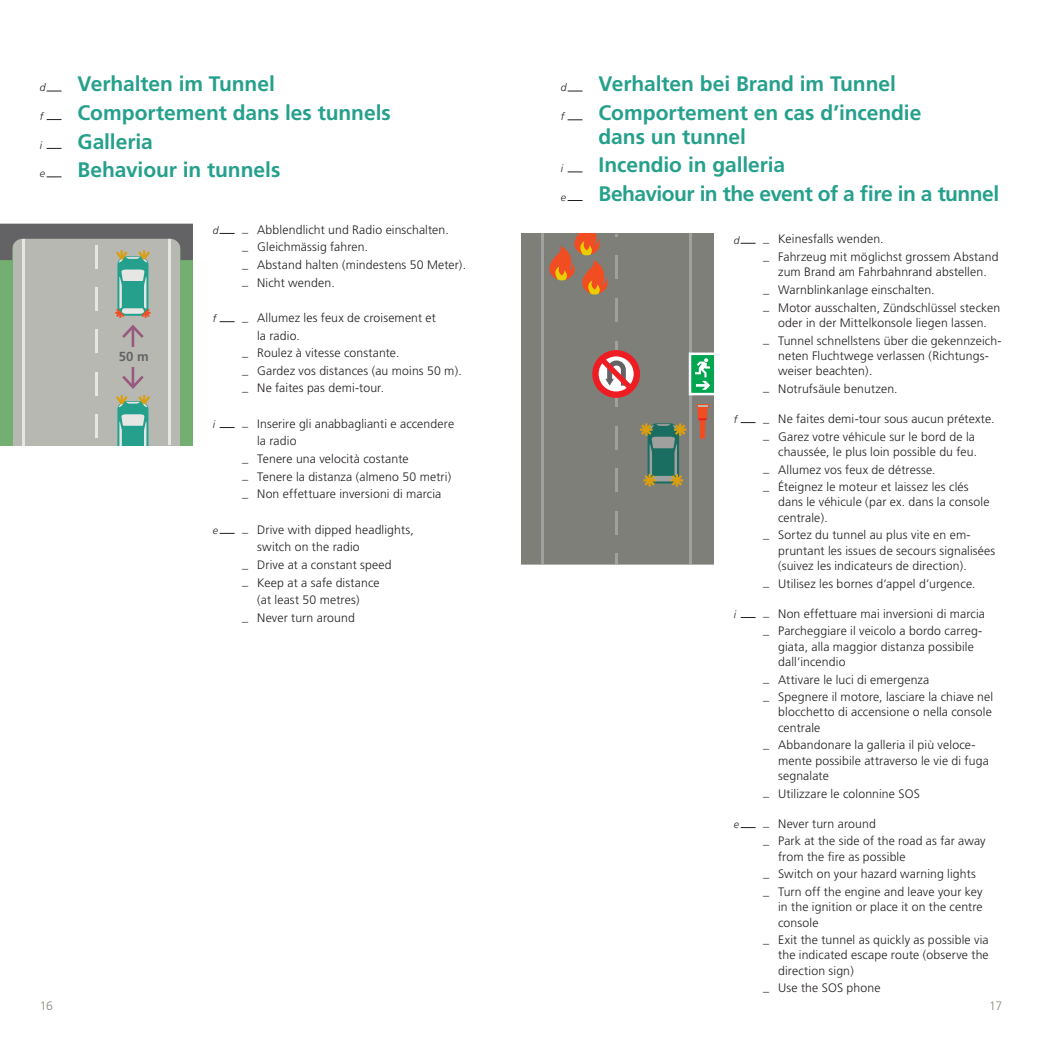
<style>
.page{position:relative;width:1042px;height:1042px;background:#fff}
.page>*{position:absolute;margin:0;border:0;box-sizing:border-box;transform-origin:0 0}
.t1{font:700 21px/28.5px "Frutiger";letter-spacing:-.005em;color:#25a08c}
.t2{font:700 13.12px "Frutiger";color:#636366}
.t3{font:300 12.25px/17.7px "Frutiger";letter-spacing:.01em;color:#231f20}
.t4{font:300 12.25px "Frutiger";color:#8b8b81}
.t5{font:italic 300 10.5px "Frutiger";color:#231f20}
</style>
<div class="page">
<div style="left:521px;top:234px;width:193px;height:330px;background:#7f7f7a"></div>
<svg style="left:640px;top:423px;width:47px;height:64px"></svg>
<div style="left:699px;top:417px;width:6px;height:22px;background:#f04d22"></div>
<svg style="left:697px;top:404px;width:11px;height:18px"></svg>
<svg style="left:689px;top:352px;width:25px;height:43px"></svg>
<div style="left:592px;top:350px;width:48px;height:48px;border:6px solid #ee1d23;border-radius:50%"></div>
<svg style="left:594px;top:351px;width:44px;height:45px;background:#d67375"></svg>
<svg style="left:541px;top:234px;width:76px;height:60px"></svg>
<div style="left:0;top:224px;width:193px;height:221px;background:#b7b8b1"></div>
<div style="left:0;top:224px;width:12px;height:221px;background:#72af71"></div>
<div style="left:181px;top:224px;width:12px;height:221px;background:#72af71"></div>
<hr style="left:22px;top:238px;width:3px;height:207px;background:#e6e7e5">
<hr style="left:168px;top:237px;width:2px;height:208px;background:#e6e7e5">
<hr style="left:95px;top:330px;width:2px;height:23px;background:#e6e7e5">
<hr style="left:95px;top:372px;width:2px;height:23px;background:#e6e7e5">
<hr style="left:95px;top:414px;width:2px;height:23px;background:#e6e7e5">
<hr style="left:132px;top:327px;width:2px;height:59px;background:#97597f">
<svg style="left:122px;top:325px;width:22px;height:13px"></svg>
<svg style="left:0;top:224px;width:193px;height:95px"></svg>
<svg style="left:116px;top:376px;width:34px;height:69px"></svg>
<div style="left:110px;top:347px;width:33px;height:20px;background:#b7b8b1"></div>
<svg style="left:567px;top:91px;width:15px;height:1px"></svg>
<svg style="left:47px;top:91px;width:15px;height:1px"></svg>
<svg style="left:567px;top:119px;width:15px;height:1px"></svg>
<svg style="left:47px;top:119px;width:15px;height:1px"></svg>
<svg style="left:567px;top:172px;width:15px;height:1px"></svg>
<svg style="left:47px;top:148px;width:15px;height:1px"></svg>
<svg style="left:567px;top:200px;width:15px;height:1px"></svg>
<svg style="left:47px;top:177px;width:15px;height:1px"></svg>
<svg style="left:220px;top:321px;width:15px;height:1px"></svg>
<svg style="left:220px;top:233px;width:15px;height:1px"></svg>
<svg style="left:740px;top:422px;width:15px;height:1px"></svg>
<svg style="left:740px;top:243px;width:15px;height:1px"></svg>
<svg style="left:220px;top:427px;width:15px;height:1px"></svg>
<svg style="left:740px;top:617px;width:15px;height:1px"></svg>
<svg style="left:220px;top:533px;width:15px;height:1px"></svg>
<svg style="left:740px;top:827px;width:15px;height:1px"></svg>
<h1 class="t1" style="left:78px;top:70px;width:315px">Verhalten im Tunnel<br>Comportement dans les tunnels<br>Galleria<br>Behaviour in tunnels</h1>
<p class="t5" style="left:40px;top:82px;width:7px">d</p>
<p class="t5" style="left:561px;top:82px;width:7px">d</p>
<p class="t5" style="left:40px;top:110px;width:5px">f</p>
<p class="t5" style="left:561px;top:110px;width:5px">f</p>
<p class="t5" style="left:40px;top:139px;width:4px">i</p>
<p class="t5" style="left:561px;top:163px;width:4px">i</p>
<p class="t5" style="left:40px;top:167px;width:7px">e</p>
<p class="t2" style="left:119px;top:349px;width:31px">50 m</p>
<p class="t5" style="left:213px;top:224px;width:7px">d</p>
<p class="t5" style="left:213px;top:312px;width:5px">f</p>
<p class="t5" style="left:213px;top:418px;width:4px">i</p>
<p class="t5" style="left:213px;top:524px;width:7px">e</p>
<p class="t3" style="left:242px;top:221px;width:225px">_ Abblendlicht und Radio einschalten.<br>_ Gleichmässig fahren.<br>_ Abstand halten (mindestens 50 Meter). _ Nicht wenden.</p>
<p class="t3" style="left:242px;top:309px;width:195px">_ Allumez les feux de croisement et</p>
<p class="t3" style="left:257px;top:326px;width:44px">la radio.</p>
<p class="t3" style="left:242px;top:344px;width:159px">_ Roulez à vitesse constante.</p>
<p class="t3" style="left:242px;top:362px;width:221px">_ Gardez vos distances (au moins 50 m).</p>
<p class="t3" style="left:242px;top:379px;width:143px">_ Ne faites pas demi-tour.</p>
<p class="t3" style="left:242px;top:415px;width:213px">_ Inserire gli anabbaglianti e accendere</p>
<p class="t3" style="left:257px;top:432px;width:41px">la radio</p>
<p class="t3" style="left:242px;top:450px;width:168px">_ Tenere una velocità costante</p>
<p class="t3" style="left:242px;top:467px;width:210px">_ Tenere la distanza (almeno 50 metri)</p>
<p class="t3" style="left:242px;top:485px;width:200px">_ Non effettuare inversioni di marcia</p>
<p class="t3" style="left:242px;top:520px;width:173px">_ Drive with dipped headlights,</p>
<p class="t3" style="left:257px;top:538px;width:104px">switch on the radio</p>
<p class="t3" style="left:242px;top:556px;width:151px">_ Drive at a constant speed</p>
<p class="t3" style="left:242px;top:573px;width:139px">_ Keep at a safe distance</p>
<p class="t3" style="left:257px;top:591px;width:104px">(at least 50 metres)</p>
<p class="t3" style="left:242px;top:609px;width:114px">_ Never turn around</p>
<p class="t5" style="left:561px;top:191px;width:7px">e</p>
<h1 class="t1" style="left:598px;top:70px;width:324px">Verhalten bei Brand im Tunnel<br>Comportement en cas d’incendie</h1>
<h1 class="t1" style="left:598px;top:122px;width:402px">dans un tunnel<br>Incendio in galleria<br>Behaviour in the event of a fire in a tunnel</h1>
<p class="t5" style="left:734px;top:234px;width:7px">d</p>
<p class="t5" style="left:734px;top:413px;width:5px">f</p>
<p class="t5" style="left:734px;top:608px;width:4px">i</p>
<p class="t5" style="left:734px;top:818px;width:7px">e</p>
<p class="t3" style="left:763px;top:230px;width:237px">_ Keinesfalls wenden.<br>_ Fahrzeug mit möglichst grossem Abstand</p>
<p class="t3" style="left:763px;top:263px;width:238px;text-indent:15px">zum Brand am Fahrbahnrand abstellen.<br>_ Warnblinkanlage einschalten.<br>_ Motor ausschalten, Zündschlüssel stecken</p>
<p class="t3" style="left:763px;top:314px;width:240px;text-align:center">oder in der Mittelkonsole liegen lassen.<br>_ Tunnel schnellstens über die gekennzeich-</p>
<p class="t3" style="left:778px;top:348px;width:212px;line-height:15.2px">neten Fluchtwege verlassen (Richtungs&shy;weiser beachten).</p>
<p class="t3" style="left:763px;top:380px;width:136px">_ Notrufsäule benutzen.</p>
<p class="t3" style="left:763px;top:410px;width:233px">_ Ne faites demi-tour sous aucun prétexte. _ Garez votre véhicule sur le bord de la</p>
<p class="t3" style="left:763px;top:443px;width:215px;text-indent:15px">chaussée, le plus loin possible du feu. _ Allumez vos feux de détresse.<br>_ Éteignez le moteur et laissez les clés</p>
<p class="t3" style="left:778px;top:494px;width:213px;line-height:15.2px">dans le véhicule (par ex. dans la console centrale).</p>
<p class="t3" style="left:778px;top:527px;width:219px;line-height:15.2px;text-indent:-15px">_ Sortez du tunnel au plus vite en em&shy;pruntant les issues de secours signalisées (suivez les indicateurs de direction).</p>
<p class="t3" style="left:763px;top:574px;width:214px">_ Utilisez les bornes d’appel d’urgence.</p>
<p class="t3" style="left:763px;top:604px;width:223px">_ Non effettuare mai inversioni di marcia _ Parcheggiare il veicolo a bordo carreg-</p>
<p class="t3" style="left:778px;top:639px;width:197px;line-height:15.2px">giata, alla maggior distanza possibile dall’incendio</p>
<p class="t3" style="left:763px;top:670px;width:231px">_ Attivare le luci di emergenza<br>_ Spegnere il motore, lasciare la chiave nel</p>
<p class="t3" style="left:778px;top:704px;width:215px;line-height:15.2px">blocchetto di accensione o nella console centrale</p>
<p class="t3" style="left:778px;top:737px;width:212px;line-height:15.2px;text-indent:-15px">_ Abbandonare la galleria il più veloce&shy;mente possibile attraverso le vie di fuga segnalate</p>
<p class="t3" style="left:763px;top:784px;width:158px">_ Utilizzare le colonnine SOS</p>
<p class="t3" style="left:763px;top:814px;width:224px">_ Never turn around<br>_ Park at the side of the road as far away</p>
<p class="t3" style="left:763px;top:847px;width:221px;text-indent:15px">from the fire as possible<br>_ Switch on your hazard warning lights _ Turn off the engine and leave your key</p>
<p class="t3" style="left:778px;top:899px;width:206px;line-height:15.2px">in the ignition or place it on the centre console</p>
<p class="t3" style="left:778px;top:932px;width:212px;line-height:15.2px;text-align:justify;text-indent:-15px">_ Exit the tunnel as quickly as possible via the indicated escape route (observe the direction sign)</p>
<p class="t3" style="left:763px;top:979px;width:119px">_ Use the SOS phone</p>
<p class="t4" style="left:40px;top:999px;width:15px">16</p>
<p class="t4" style="left:989px;top:999px;width:14px">17</p>
</div>
